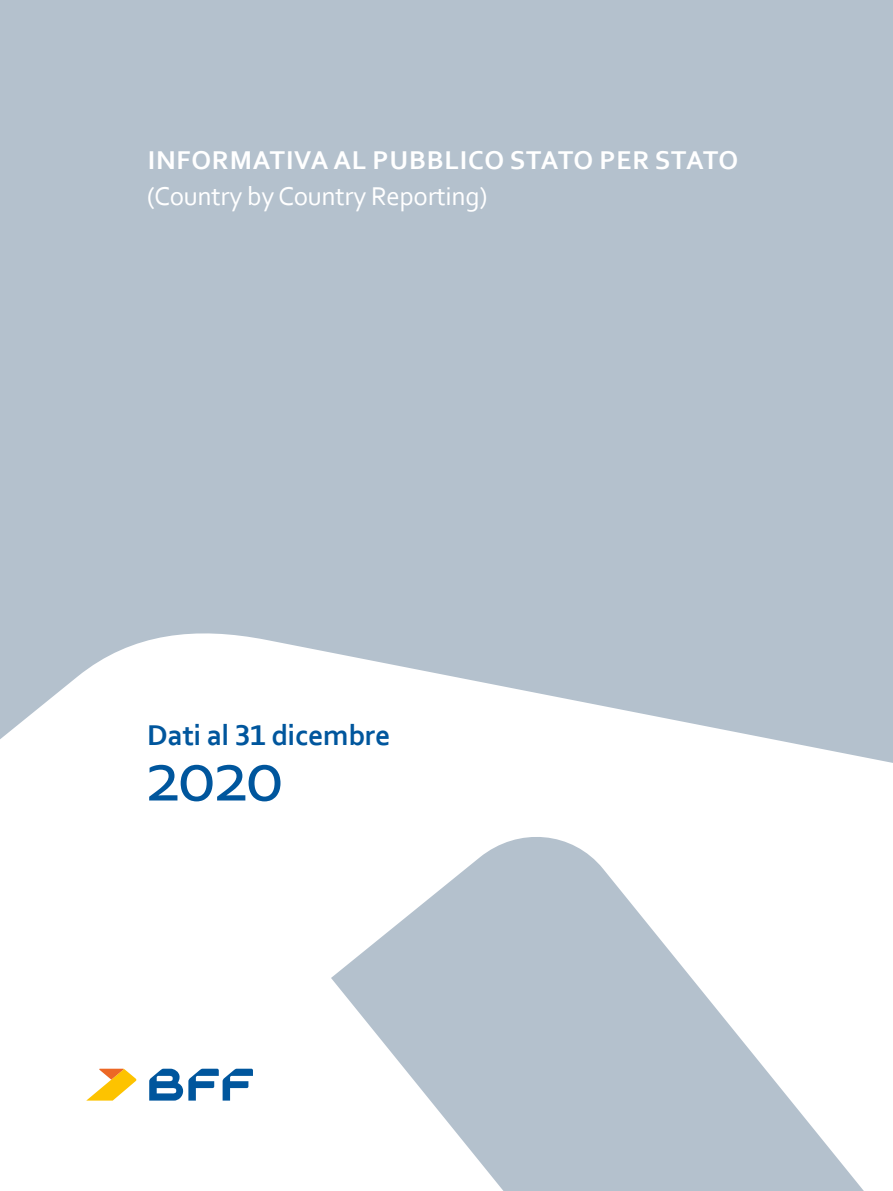
<style>
.page{position:relative;width:893px;height:1191px;background:#b4c1cd}
.page>*{position:absolute;margin:0;border:0;box-sizing:border-box;transform-origin:0 0}
.t1{font:75px "Corbel";color:#00569d}
.t2{font:700 30px "Corbel";letter-spacing:-.01em;color:#00569d}
.t3{font:700 27px "Corbel";letter-spacing:.03em;color:#fff}
.t4{font:27px "Corbel";letter-spacing:-.01em;color:#fff}
</style>
<div class="page">
<svg style="left:0;top:633px;width:893px;height:558px;fill:#fff"></svg>
<svg style="left:149px;top:1068px;width:104px;height:32px;background:#83adcf"></svg>
<svg style="left:86px;top:1068px;width:50px;height:32px;background:#fcd881"></svg>
<p class="t3" style="left:148px;top:143px;width:592px">INFORMATIVA AL PUBBLICO STATO PER STATO</p>
<p class="t4" style="left:147px;top:179px;width:342px">(Country by Country Reporting)</p>
<p class="t2" style="left:147px;top:717px;width:245px">Dati al 31 dicembre</p>
<h1 class="t1" style="left:144px;top:729px;width:142px">2020</h1>
</div>
